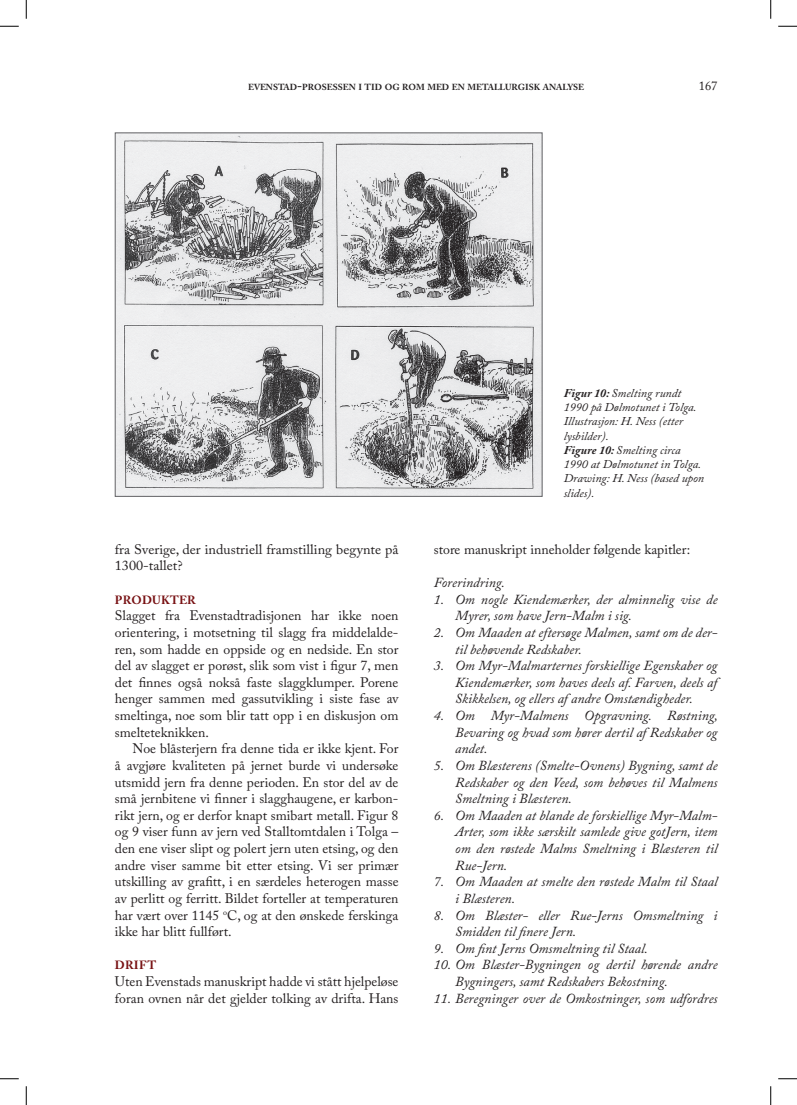
<style>
.page{position:relative;width:797px;height:1105px;background:#fff}
.page>*{position:absolute;margin:0;border:0;box-sizing:border-box;transform-origin:0 0}
.t1{font:13.75px/16.6px "Adobe Caslon Pro";letter-spacing:-.025em;color:#231f20;text-align:justify}
.t2{font:italic 13.75px/16.6px "Adobe Caslon Pro";color:#231f20}
.t3{font:13.75px/16.6px "Adobe Caslon Pro";color:#231f20}
.t4{font:12.5px "Adobe Caslon Pro";color:#231f20}
.t5{font:italic 11.88px/14.2px "Adobe Caslon Pro";color:#231f20}
.t6{font:700 11.88px "Adobe Caslon Pro";letter-spacing:.015em;color:#771012}
.t7{font:700 8.75px "Adobe Caslon Pro";color:#231f20}
.s1{font-size:12.5px}
.s2{font-weight:700}
</style>
<div class="page">
<img style="left:117px;top:135px;width:423px;height:360px">
<div style="left:115px;top:133px;width:427px;height:364px;border:1px solid #636366"></div>
<svg style="left:0;top:25px;width:19px;height:2px"></svg>
<svg style="left:778px;top:25px;width:19px;height:2px"></svg>
<svg style="left:0;top:1078px;width:19px;height:1px"></svg>
<svg style="left:778px;top:1078px;width:19px;height:1px"></svg>
<svg style="left:25px;top:0;width:2px;height:19px"></svg>
<svg style="left:25px;top:1086px;width:2px;height:19px"></svg>
<svg style="left:770px;top:0;width:1px;height:19px"></svg>
<svg style="left:770px;top:1086px;width:1px;height:19px"></svg>
<p class="t7" style="left:248px;top:82px;width:337px">EVENSTAD<span class="s1">-</span>PROSESSEN I TID OG ROM MED EN METALLURGISK ANALYSE</p>
<p class="t4" style="left:698px;top:78px;width:20px">167</p>
<p class="t3" style="left:115px;top:541px;width:285px">fra Sverige, der industriell framstilling begynte på<br>1300-tallet?</p>
<p class="t6" style="left:115px;top:593px;width:83px">PRODUKTER</p>
<p class="t1" style="left:115px;top:607px;width:285px">Slagget fra Evenstadtradisjonen har ikke noen orientering, i motsetning til slagg fra middelalde&shy;ren, som hadde en oppside og en nedside. En stor del av slagget er porøst, slik som vist i figur 7, men det finnes også nokså faste slaggklumper. Porene henger sammen med gassutvikling i siste fase av smeltinga, noe som blir tatt opp i en diskusjon om smelteteknikken.</p>
<p class="t1" style="left:115px;top:740px;width:285px;text-indent:18px">Noe blåsterjern fra denne tida er ikke kjent. For å avgjøre kvaliteten på jernet burde vi undersøke utsmidd jern fra denne perioden. En stor del av de små jernbitene vi finner i slagghaugene, er karbon&shy;rikt jern, og er derfor knapt smibart metall. Figur 8 og 9 viser funn av jern ved Stalltomtdalen i Tolga – den ene viser slipt og polert jern uten etsing, og den andre viser samme bit etter etsing. Vi ser primær utskilling av grafitt, i en særdeles heterogen masse av perlitt og ferritt. Bildet forteller at temperaturen har vært over 1145 <sup>o</sup>C, og at den ønskede ferskinga ikke har blitt fullført.</p>
<p class="t6" style="left:115px;top:958px;width:43px">DRIFT</p>
<p class="t1" style="left:115px;top:973px;width:285px">Uten Evenstads manuskript hadde vi stått hjelpeløse foran ovnen når det gjelder tolking av drifta. Hans</p>
<p class="t5" style="left:563px;top:386px;width:142px"><span class="s2">Figur 10:</span> Smelting rundt<br>1990 på Dølmotunet i Tolga.<br>Illustrasjon: H. Ness (etter lysbilder).<br><span class="s2">Figure 10:</span> Smelting circa<br>1990 at Dølmotunet in Tolga.<br>Drawing: H. Ness (based upon slides).</p>
<p class="t1" style="left:434px;top:541px;width:258px">store manuskript inneholder følgende kapitler:</p>
<p class="t2" style="left:434px;top:574px;width:72px">Forerindring.</p>
<p class="t2" style="left:455px;top:591px;width:264px;text-indent:-21px">1. Om nogle Kiendemærker, der alminnelig vise de<br>Myrer, som have Jern-Malm i sig.</p>
<p class="t2" style="left:455px;top:624px;width:264px;text-indent:-21px">2. Om Maaden at eftersøge Malmen, samt om de der&shy;til behøvende Redskaber.</p>
<p class="t2" style="left:455px;top:657px;width:264px;text-align:justify;text-indent:-21px">3. Om Myr-Malmarternes forskiellige Egenskaber og Kiendemærker, som haves deels af. Farven, deels af Skikkelsen, og ellers af andre Omstændigheder.</p>
<p class="t2" style="left:455px;top:707px;width:264px;text-align:justify;text-indent:-21px">4. Om Myr-Malmens Opgravning. Røstning, Bevaring og hvad som hører dertil af Redskaber og andet.</p>
<p class="t2" style="left:455px;top:757px;width:264px;text-align:justify;text-indent:-21px">5. Om Blæsterens (Smelte-Ovnens) Bygning, samt de Redskaber og den Veed, som behøves til Malmens Smeltning i Blæsteren.</p>
<p class="t2" style="left:455px;top:807px;width:264px;text-align:justify;text-indent:-21px">6. Om Maaden at blande de forskiellige Myr-Malm-Arter, som ikke særskilt samlede give gotJern, item om den røstede Malms Smeltning i Blæsteren til Rue-Jern.</p>
<p class="t2" style="left:455px;top:873px;width:264px;text-indent:-21px">7. Om Maaden at smelte den røstede Malm til Staal i Blæsteren.</p>
<p class="t2" style="left:455px;top:906px;width:264px;text-indent:-21px">8. Om Blæster- eller Rue-Jerns Omsmeltning i<br>Smidden til finere Jern.</p>
<p class="t2" style="left:434px;top:940px;width:215px">9. Om fint Jerns Omsmeltning til Staal.</p>
<p class="t2" style="left:455px;top:956px;width:264px;text-indent:-21px">10. Om Blæster-Bygningen og dertil hørende andre<br>Bygningers, samt Redskabers Bekostning.</p>
<p class="t2" style="left:434px;top:989px;width:285px">11. Beregninger over de Omkostninger, som udfordres</p>
</div>
